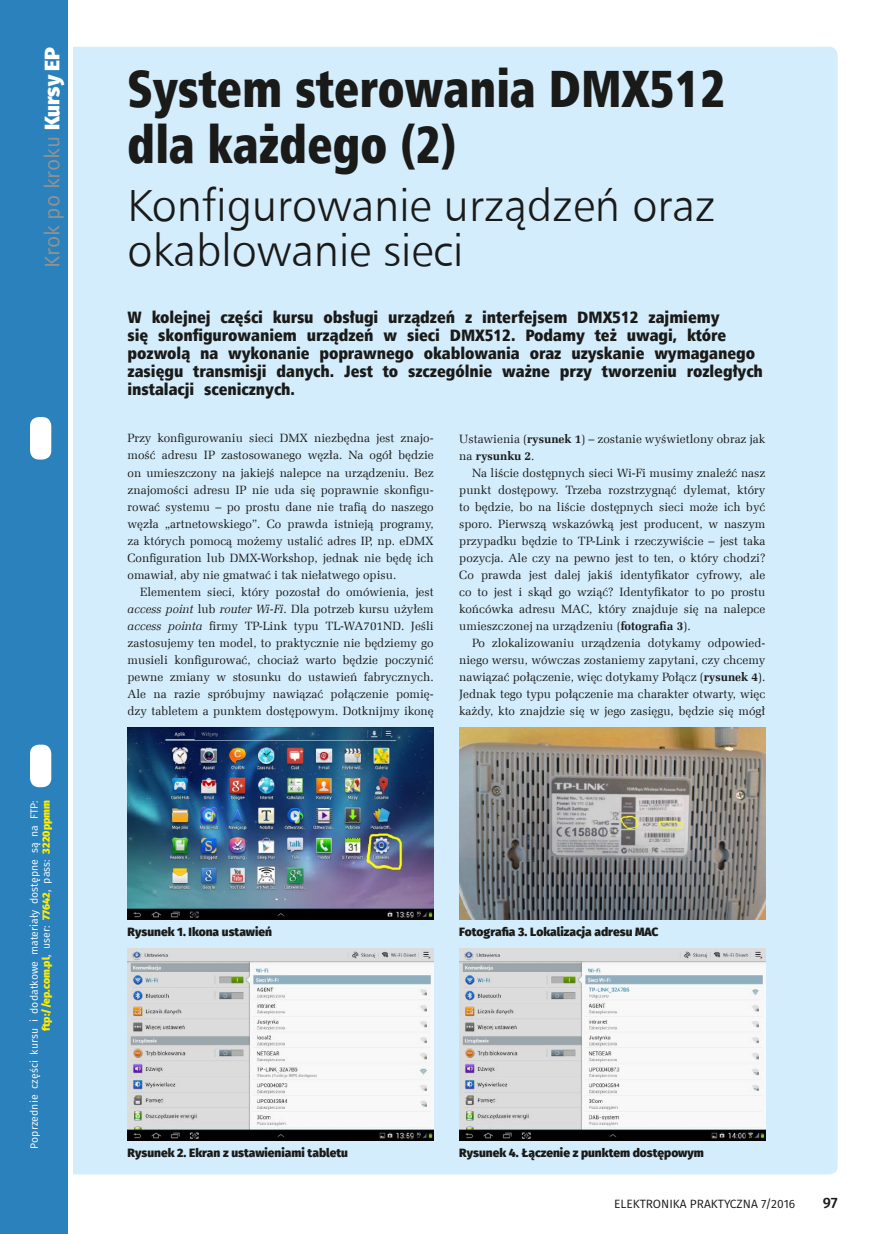
<style>
.page{position:relative;width:893px;height:1234px;background:#fff}
.page>*{position:absolute;margin:0;border:0;box-sizing:border-box;transform-origin:0 0}
.t1{font:52.5px/55.5px "Humnst 777 X Blk Cn EU";color:#1a1a18;scale:.9 1}
.t2{font:45px/45px "Humnst 777 Lt EU";color:#1a1a18}
.t3{font:21px "Fira Sans";color:#929292}
.t4{font:16.5px/18px "Humnst 777 X Blk Cn EU";letter-spacing:-.005em;color:#1a1a18}
.t5{font:500 15px "Fira Sans";color:#1a1a18}
.t6{font:12px/17px "Zapf Ellipt EU";color:#1a1a18;text-align:justify}
.t7{font:800 12px "Fira Sans";color:#1a1a18}
.t8{font:12px "Fira Sans";color:#1a1a18}
.t9{font:10.5px/12px "Fira Sans";letter-spacing:.005em;color:#fff;text-align:right}
.s1{font-weight:800;color:#fff}
.s2{font-weight:800;color:#ffed00}
.s3{font-style:italic}
.s4{font-weight:700}
</style>
<div class="page">
<div style="left:60px;top:47px;width:778px;height:1127px;background:#d4edfc;border-radius:9px"></div>
<div style="left:0;top:0;width:68px;height:1233px;background:#2a81bc"></div>
<div style="left:30px;top:417px;width:21px;height:42px;background:#fff;border-radius:9px"></div>
<div style="left:30px;top:744px;width:21px;height:43px;background:#fff;border-radius:9px"></div>
<hr style="left:68px;top:0;width:4px;height:1233px;background:#fff">
<img style="left:128px;top:727px;width:306px;height:191px">
<img style="left:128px;top:948px;width:306px;height:192px">
<img style="left:459px;top:727px;width:306px;height:191px">
<img style="left:459px;top:948px;width:306px;height:192px">
<h3 class="t3" style="left:37px;top:268px;width:223px;rotate:-90deg">Krok po kroku <span class="s1">Kursy EP</span></h3>
<p class="t9" style="left:28px;top:1148px;width:350px;rotate:-90deg">Poprzednie części kursu i dodatkowe materiały dostępne są na FTP: <span class="s2">ftp://ep.com.pl</span>, user: <span class="s2">77642</span>, pass: <span class="s2">3220ppmm</span></p>
<h1 class="t1" style="left:128px;top:62px;width:666px">System sterowania DMX512 dla każdego (2)</h1>
<h2 class="t2" style="left:128px;top:182px;width:589px">Konfigurowanie urządzeń oraz okablowanie sieci</h2>
<p class="t4" style="left:128px;top:308px;width:637px">W kolejnej części kursu obsługi urządzeń z interfejsem DMX512 zajmiemy<br>się skonfigurowaniem urządzeń w sieci DMX512. Podamy też uwagi, które pozwolą na wykonanie poprawnego okablowania oraz uzyskanie wymaganego zasięgu transmisji danych. Jest to szczególnie ważne przy tworzeniu rozległych instalacji scenicznych.</p>
<p class="t6" style="left:128px;top:430px;width:308px">Przy konfigurowaniu sieci DMX niezbędna jest znajo&shy;mość adresu IP zastosowanego węzła. Na ogół będzie on umieszczony na jakiejś nalepce na urządzeniu. Bez znajomości adresu IP nie uda się poprawnie skonfigu&shy;rować systemu – po prostu dane nie trafią do naszego węzła „artnetowskiego”. Co prawda istnieją programy, za których pomocą możemy ustalić adres IP, np. eDMX Configuration lub DMX-Workshop, jednak nie będę ich omawiał, aby nie gmatwać i tak niełatwego opisu.</p>
<p class="t6" style="left:128px;top:583px;width:308px;text-indent:13px">Elementem sieci, który pozostał do omówienia, jest <span class="s3">access point</span> lub <span class="s3">router Wi-Fi</span>. Dla potrzeb kursu użyłem <span class="s3">access pointa</span> firmy TP-Link typu TL-WA701ND. Jeśli zastosujemy ten model, to praktycznie nie będziemy go musieli konfigurować, chociaż warto będzie poczynić pewne zmiany w stosunku do ustawień fabrycznych.<br>Ale na razie spróbujmy nawiązać połączenie pomię&shy;dzy tabletem a punktem dostępowym. Dotknijmy ikonę</p>
<p class="t6" style="left:459px;top:430px;width:308px">Ustawienia (<span class="s4">rysunek 1</span>) – zostanie wyświetlony obraz jak na <span class="s4">rysunku 2</span>.</p>
<p class="t6" style="left:459px;top:464px;width:308px;text-indent:13px">Na liście dostępnych sieci Wi-Fi musimy znaleźć nasz punkt dostępowy. Trzeba rozstrzygnąć dylemat, który to będzie, bo na liście dostępnych sieci może ich być sporo. Pierwszą wskazówką jest producent, w naszym przypadku będzie to TP-Link i rzeczywiście – jest taka pozycja. Ale czy na pewno jest to ten, o który chodzi?<br>Co prawda jest dalej jakiś identyfikator cyfrowy, ale co to jest i skąd go wziąć? Identyfikator to po prostu końcówka adresu MAC, który znajduje się na nalepce umieszczonej na urządzeniu (<span class="s4">fotografia 3</span>).</p>
<p class="t6" style="left:459px;top:634px;width:308px;text-indent:13px">Po zlokalizowaniu urządzenia dotykamy odpowied&shy;niego wersu, wówczas zostaniemy zapytani, czy chcemy nawiązać połączenie, więc dotykamy Połącz (<span class="s4">rysunek 4</span>).<br>Jednak tego typu połączenie ma charakter otwarty, więc każdy, kto znajdzie się w jego zasięgu, będzie się mógł</p>
<p class="t7" style="left:128px;top:923px;width:146px">Rysunek 1. Ikona ustawień</p>
<p class="t7" style="left:128px;top:1144px;width:222px">Rysunek 2. Ekran z ustawieniami tabletu</p>
<p class="t7" style="left:459px;top:923px;width:201px">Fotografia 3. Lokalizacja adresu MAC</p>
<p class="t7" style="left:459px;top:1144px;width:246px">Rysunek 4. Łączenie z punktem dostępowym</p>
<p class="t8" style="left:614px;top:1195px;width:183px">ELEKTRONIKA PRAKTYCZNA 7/2016</p>
<p class="t5" style="left:823px;top:1192px;width:16px">97</p>
</div>
